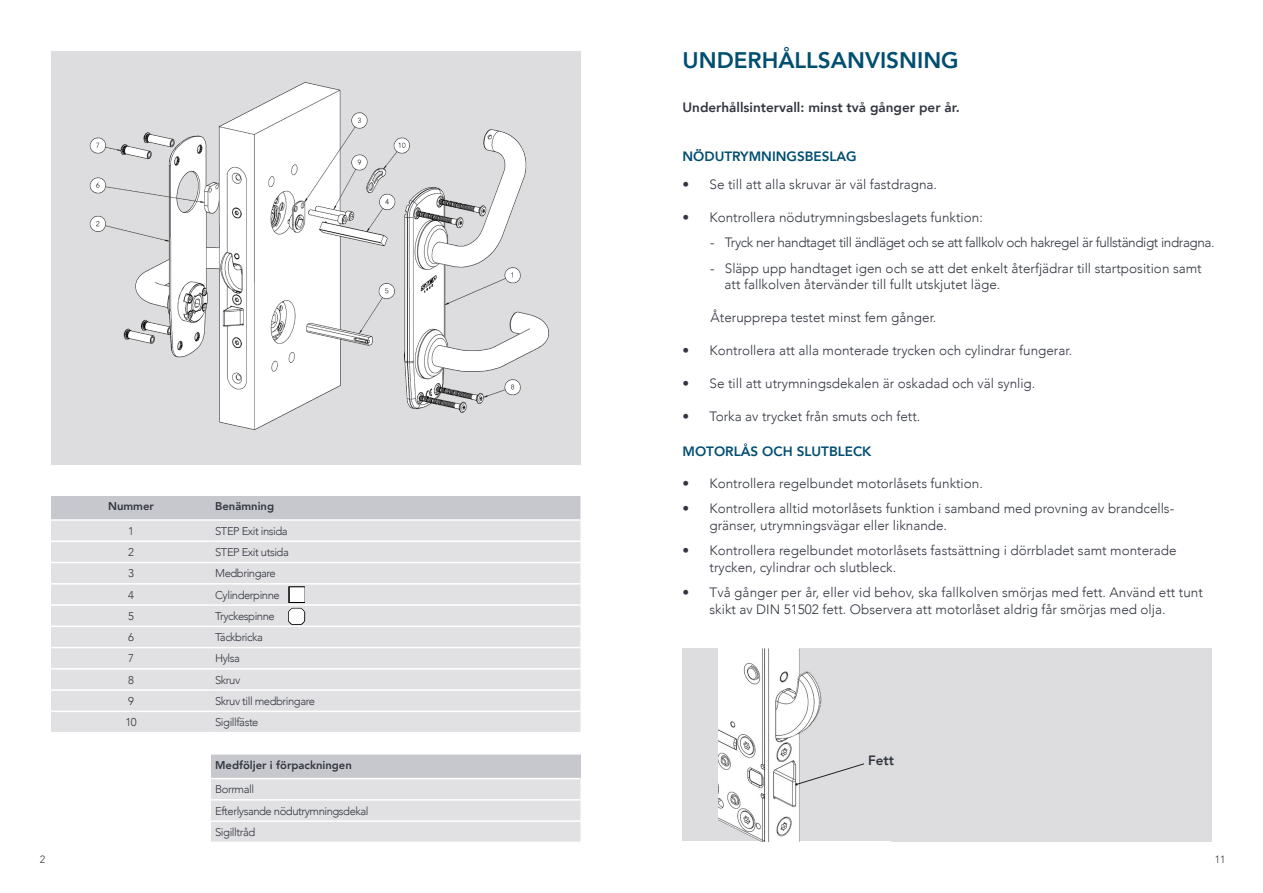
<style>
.page{position:relative;width:1263px;height:893px;background:#fff}
.page>*{position:absolute;margin:0;border:0;box-sizing:border-box;transform-origin:0 0}
.t1{font:800 22.5px "Avenir LT Com";color:#004e71}
.t2{font:300 13.5px/16.5px "Avenir LT Com";color:#323640}
.t3{font:300 13.5px "Avenir LT Com";letter-spacing:-.03em;color:#323640}
.t4{font:800 13.5px "Avenir LT Com";color:#323640}
.t5{font:800 13.5px "Avenir LT Com";color:#004e71}
.Tabell_bröd{font:300 11.25px "Avenir LT Com";letter-spacing:-.04em;color:#323640}
.Tabell_rubrik{font:800 11.25px "Avenir LT Com";color:#323640}
.t6{font:300 10.5px "Avenir LT Com";color:#323640}
</style>
<div class="page">
<div style="left:51px;top:496px;width:529px;height:23px;background:#c7c8cd"></div>
<div style="left:51px;top:521px;width:529px;height:211px;background:#e1e1e3"></div>
<hr style="left:51px;top:540px;width:160px;height:2px;background:#fff">
<hr style="left:51px;top:562px;width:160px;height:1px;background:#fff">
<hr style="left:51px;top:583px;width:160px;height:1px;background:#fff">
<hr style="left:51px;top:604px;width:160px;height:2px;background:#fff">
<hr style="left:51px;top:626px;width:160px;height:1px;background:#fff">
<hr style="left:51px;top:647px;width:160px;height:1px;background:#fff">
<hr style="left:51px;top:668px;width:160px;height:2px;background:#fff">
<hr style="left:51px;top:689px;width:160px;height:2px;background:#fff">
<hr style="left:51px;top:711px;width:160px;height:1px;background:#fff">
<hr style="left:211px;top:540px;width:369px;height:2px;background:#fff">
<hr style="left:211px;top:562px;width:369px;height:1px;background:#fff">
<hr style="left:211px;top:583px;width:369px;height:1px;background:#fff">
<hr style="left:211px;top:604px;width:369px;height:2px;background:#fff">
<hr style="left:211px;top:626px;width:369px;height:1px;background:#fff">
<hr style="left:211px;top:647px;width:369px;height:1px;background:#fff">
<hr style="left:211px;top:668px;width:369px;height:2px;background:#fff">
<hr style="left:211px;top:689px;width:369px;height:2px;background:#fff">
<hr style="left:211px;top:711px;width:369px;height:1px;background:#fff">
<img style="left:51px;top:51px;width:529px;height:413px">
<div style="left:682px;top:648px;width:530px;height:193px;background:#dddde0"></div>
<img style="left:718px;top:648px;width:104px;height:194px">
<svg style="left:795px;top:763px;width:69px;height:23px"></svg>
<div style="left:891px;top:648px;width:321px;height:194px;background:#dddde0"></div>
<div style="left:211px;top:754px;width:369px;height:25px;background:#c7c8cd"></div>
<div style="left:211px;top:779px;width:369px;height:63px;background:#e1e1e3"></div>
<hr style="left:211px;top:778px;width:369px;height:1px;background:#fff">
<hr style="left:211px;top:799px;width:369px;height:2px;background:#fff">
<hr style="left:211px;top:820px;width:369px;height:2px;background:#fff">
<hr style="left:211px;top:753px;width:369px;height:2px;background:#fff">
<img style="left:289px;top:586px;width:16px;height:17px">
<img style="left:289px;top:587px;width:16px;height:15px">
<img style="left:288px;top:608px;width:17px;height:17px">
<p class="t1" style="left:682px;top:47px;width:278px">UNDERHÅLLSANVISNING</p>
<p class="t4" style="left:682px;top:99px;width:279px">Underhållsintervall: minst två gånger per år.</p>
<p class="t5" style="left:682px;top:148px;width:176px">NÖDUTRYMNINGSBESLAG</p>
<p class="Tabell_rubrik" style="left:108px;top:500px;width:47px">Nummer</p>
<p class="Tabell_rubrik" style="left:215px;top:500px;width:60px">Benämning</p>
<p class="Tabell_bröd" style="left:128px;top:524px;width:7px">1</p>
<p class="Tabell_bröd" style="left:215px;top:524px;width:74px">STEP Exit insida</p>
<p class="Tabell_bröd" style="left:128px;top:546px;width:7px">2</p>
<p class="Tabell_bröd" style="left:215px;top:546px;width:75px">STEP Exit utsida</p>
<p class="Tabell_bröd" style="left:128px;top:567px;width:7px">3</p>
<p class="Tabell_bröd" style="left:215px;top:567px;width:62px">Medbringare</p>
<p class="Tabell_bröd" style="left:128px;top:588px;width:7px">4</p>
<p class="Tabell_bröd" style="left:215px;top:588px;width:66px">Cylinderpinne</p>
<p class="Tabell_bröd" style="left:128px;top:609px;width:7px">5</p>
<p class="Tabell_bröd" style="left:215px;top:609px;width:61px">Tryckespinne</p>
<p class="Tabell_bröd" style="left:128px;top:631px;width:7px">6</p>
<p class="Tabell_bröd" style="left:215px;top:631px;width:49px">Täckbricka</p>
<p class="Tabell_bröd" style="left:128px;top:652px;width:7px">7</p>
<p class="Tabell_bröd" style="left:215px;top:652px;width:26px">Hylsa</p>
<p class="Tabell_bröd" style="left:128px;top:673px;width:7px">8</p>
<p class="Tabell_bröd" style="left:215px;top:673px;width:27px">Skruv</p>
<p class="Tabell_bröd" style="left:128px;top:694px;width:7px">9</p>
<p class="Tabell_bröd" style="left:215px;top:694px;width:101px">Skruv till medbringare</p>
<p class="Tabell_bröd" style="left:125px;top:716px;width:13px">10</p>
<p class="Tabell_bröd" style="left:215px;top:716px;width:45px">Sigillfäste</p>
<p class="t2" style="left:682px;top:176px;width:256px">• Se till att alla skruvar är väl fastdragna.</p>
<p class="t2" style="left:682px;top:209px;width:302px">• Kontrollera nödutrymningsbeslagets funktion:</p>
<p class="t3" style="left:710px;top:235px;width:506px">- Tryck ner handtaget till ändläget och se att fallkolv och hakregel är fullständigt indragna.</p>
<p class="t2" style="left:710px;top:260px;width:493px">- Släpp upp handtaget igen och se att det enkelt återfjädrar till startposition samt</p>
<p class="t2" style="left:725px;top:276px;width:277px">att fallkolven återvänder till fullt utskjutet läge.</p>
<p class="t2" style="left:711px;top:309px;width:227px">Återupprepa testet minst fem gånger.</p>
<p class="t2" style="left:682px;top:342px;width:391px">• Kontrollera att alla monterade trycken och cylindrar fungerar.</p>
<p class="t2" style="left:682px;top:375px;width:354px">• Se till att utrymningsdekalen är oskadad och väl synlig.</p>
<p class="t2" style="left:682px;top:408px;width:239px">• Torka av trycket från smuts och fett.</p>
<p class="t5" style="left:682px;top:444px;width:190px">MOTORLÅS OCH SLUTBLECK</p>
<p class="t2" style="left:682px;top:475px;width:302px">• Kontrollera regelbundet motorlåsets funktion.</p>
<p class="t2" style="left:709px;top:500px;width:466px;text-indent:-27px">• Kontrollera alltid motorlåsets funktion i samband med provning av brandcells&shy;gränser, utrymningsvägar eller liknande.</p>
<p class="t2" style="left:709px;top:542px;width:468px;text-indent:-27px">• Kontrollera regelbundet motorlåsets fastsättning i dörrbladet samt monterade trycken, cylindrar och slutbleck.</p>
<p class="t2" style="left:709px;top:584px;width:495px;text-indent:-27px">• Två gånger per år, eller vid behov, ska fallkolven smörjas med fett. Använd ett tunt skikt av DIN 51502 fett. Observera att motorlåset aldrig får smörjas med olja.</p>
<p class="Tabell_rubrik" style="left:215px;top:758px;width:138px">Medföljer i förpackningen</p>
<p class="t4" style="left:868px;top:753px;width:28px">Fett</p>
<p class="Tabell_bröd" style="left:215px;top:783px;width:40px">Borrmall</p>
<p class="Tabell_bröd" style="left:215px;top:804px;width:155px">Efterlysande nödutrymningsdekal</p>
<p class="Tabell_bröd" style="left:215px;top:825px;width:42px">Sigilltråd</p>
<p class="t6" style="left:40px;top:853px;width:7px">2</p>
<p class="t6" style="left:1215px;top:853px;width:12px">11</p>
</div>
